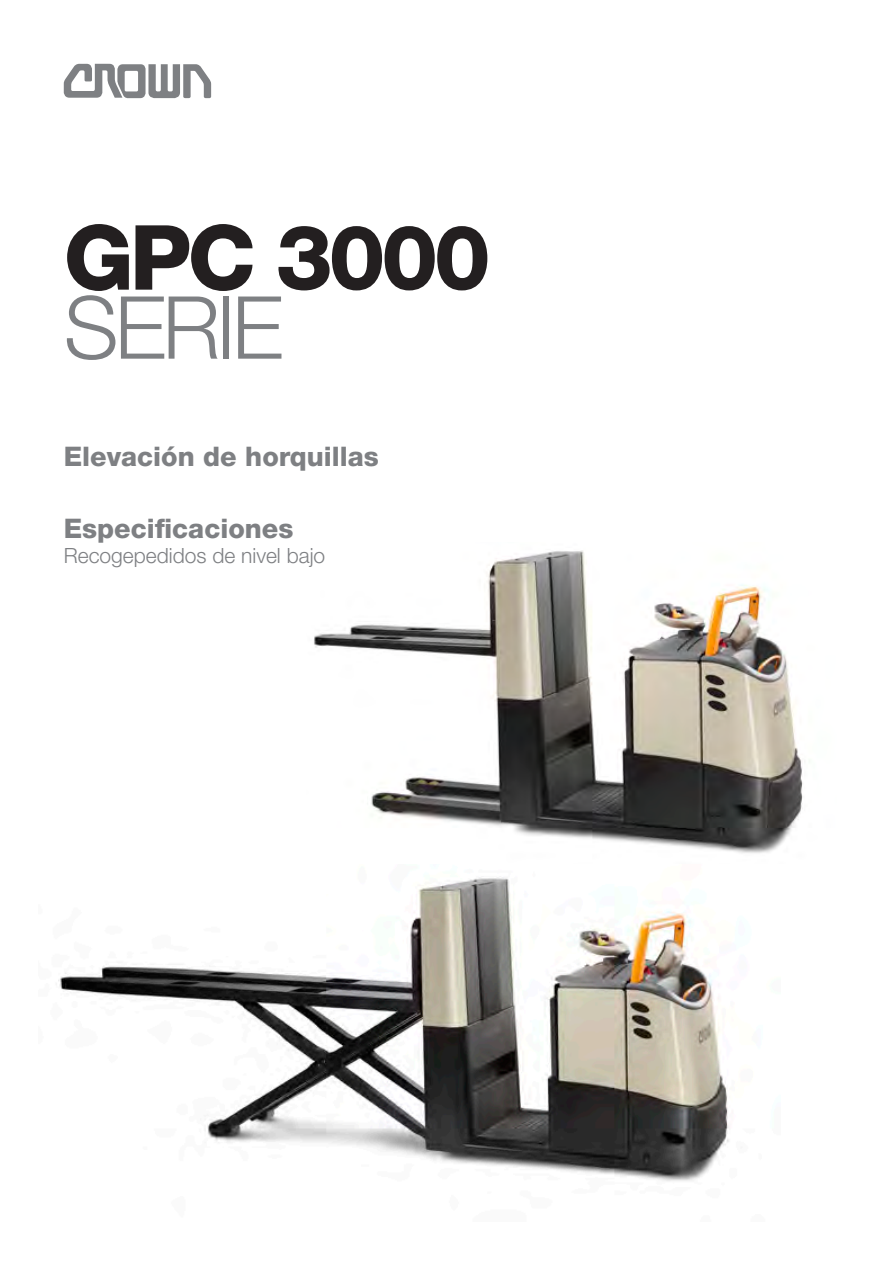
<style>
.page{position:relative;width:893px;height:1263px;background:#fff}
.page>*{position:absolute;margin:0;border:0;box-sizing:border-box;transform-origin:0 0}
.t1{font:800 90px "Helvetica Neue LT Std";letter-spacing:-.045em;color:#231f20}
.t2{font:300 87px "Helvetica Neue LT Std";letter-spacing:-.045em;color:#7e8083}
.t3{font:800 27px "Helvetica Neue LT Pro";color:#7e8083}
.t4{font:300 21px "Helvetica Neue LT Pro";color:#7e8083}
</style>
<div class="page">
<svg style="left:64px;top:64px;width:147px;height:34px"></svg>
<img style="left:58px;top:877px;width:671px;height:304px">
<img style="left:314px;top:550px;width:489px;height:303px">
<h1 class="t1" style="left:64px;top:204px;width:428px">GPC 3000</h1>
<h2 class="t2" style="left:64px;top:274px;width:221px">SERIE</h2>
<p class="t3" style="left:64px;top:440px;width:317px">Elevación de horquillas</p>
<p class="t3" style="left:64px;top:512px;width:231px">Especificaciones</p>
<p class="t4" style="left:64px;top:543px;width:263px">Recogepedidos de nivel bajo</p>
</div>
